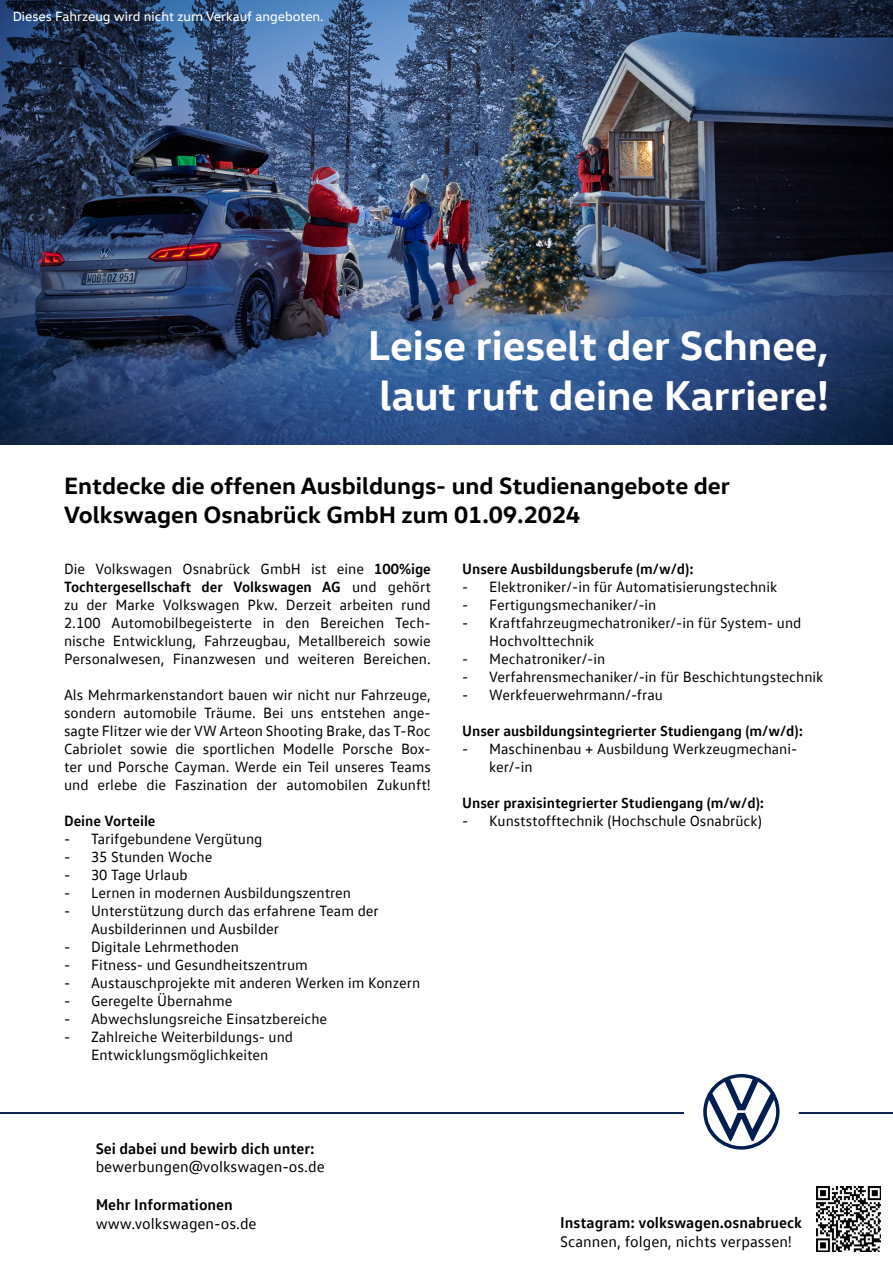
<style>
.page{position:relative;width:893px;height:1263px;background:#fff}
.page>*{position:absolute;margin:0;border:0;box-sizing:border-box;transform-origin:0 0}
.t1{font:700 42px/50.4px "VW Head Office";color:#fff}
.t2{font:700 24px/28.8px "VW Head";color:#000}
.t3{font:15.75px "VW Text Office";color:#000}
.t4{font:700 15.75px "VW Text Office";color:#000}
.t5{font:15px/18px "VW Text Office";color:#000}
.t6{font:700 15px "VW Text Office";color:#000}
.t7{font:13.5px "VW Head";color:#fff}
.s1{font-weight:700}
</style>
<div class="page">
<hr style="left:0;top:1112px;width:684px;height:2px;background:#0c2150">
<hr style="left:799px;top:1112px;width:94px;height:2px;background:#0c2150">
<svg style="left:703px;top:1074px;width:76px;height:76px"></svg>
<img style="left:0;top:0;width:893px;height:444px">
<img style="left:816px;top:1187px;width:64px;height:64px">
<p class="t7" style="left:13px;top:8px;width:312px">Dieses Fahrzeug wird nicht zum Verkauf angeboten.</p>
<h1 class="t1" style="left:368px;top:318px;width:463px">Leise rieselt der Schnee, laut ruft deine Karriere!</h1>
<h2 class="t2" style="left:64px;top:470px;width:667px">Entdecke die offenen Ausbildungs- und Studienangebote der<br>Volkswagen Osnabrück GmbH zum 01.09.2024</h2>
<p class="t5" style="left:64px;top:559px;width:368px;text-align:justify">Die Volkswagen Osnabrück GmbH ist eine <span class="s1">100%ige Tochtergesellschaft der Volkswagen AG</span> und gehört zu der Marke Volkswagen Pkw. Derzeit arbeiten rund 2.100 Automobilbegeisterte in den Bereichen Tech&shy;nische Entwicklung, Fahrzeugbau, Metallbereich sowie Personalwesen, Finanzwesen und weiteren Bereichen.</p>
<p class="t5" style="left:64px;top:685px;width:368px;text-align:justify">Als Mehrmarkenstandort bauen wir nicht nur Fahrzeuge, sondern automobile Träume. Bei uns entstehen ange&shy;sagte Flitzer wie der VW Arteon Shooting Brake, das T-Roc Cabriolet sowie die sportlichen Modelle Porsche Box&shy;ter und Porsche Cayman. Werde ein Teil unseres Teams und erlebe die Faszination der automobilen Zukunft!</p>
<p class="t6" style="left:64px;top:811px;width:93px">Deine Vorteile</p>
<p class="t5" style="left:64px;top:829px;width:200px">- Tarifgebundene Vergütung</p>
<p class="t5" style="left:64px;top:847px;width:150px">- 35 Stunden Woche</p>
<p class="t5" style="left:64px;top:865px;width:125px">- 30 Tage Urlaub</p>
<p class="t5" style="left:64px;top:883px;width:289px">- Lernen in modernen Ausbildungszentren</p>
<p class="t5" style="left:91px;top:901px;width:289px;text-indent:-27px">- Unterstützung durch das erfahrene Team der<br>Ausbilderinnen und Ausbilder</p>
<p class="t5" style="left:64px;top:937px;width:177px">- Digitale Lehrmethoden</p>
<p class="t5" style="left:64px;top:955px;width:245px">- Fitness- und Gesundheitszentrum</p>
<p class="t5" style="left:64px;top:973px;width:358px">- Austauschprojekte mit anderen Werken im Konzern</p>
<p class="t5" style="left:64px;top:991px;width:170px">- Geregelte Übernahme</p>
<p class="t5" style="left:64px;top:1009px;width:265px">- Abwechslungsreiche Einsatzbereiche</p>
<p class="t5" style="left:64px;top:1027px;width:231px;text-align:center">- Zahlreiche Weiterbildungs- und<br>Entwicklungsmöglichkeiten</p>
<p class="t6" style="left:462px;top:559px;width:233px">Unsere Ausbildungsberufe (m/w/d):</p>
<p class="t5" style="left:462px;top:577px;width:317px">- Elektroniker/-in für Automatisierungstechnik</p>
<p class="t5" style="left:462px;top:595px;width:196px">- Fertigungsmechaniker/-in</p>
<p class="t5" style="left:489px;top:613px;width:314px;text-indent:-27px">- Kraftfahrzeugmechatroniker/-in für System- und<br>Hochvolttechnik</p>
<p class="t5" style="left:462px;top:649px;width:145px">- Mechatroniker/-in</p>
<p class="t5" style="left:462px;top:667px;width:363px">- Verfahrensmechaniker/-in für Beschichtungstechnik</p>
<p class="t5" style="left:462px;top:685px;width:202px">- Werkfeuerwehrmann/-frau</p>
<p class="t6" style="left:462px;top:721px;width:342px">Unser ausbildungsintegrierter Studiengang (m/w/d):</p>
<p class="t5" style="left:489px;top:739px;width:310px;text-indent:-27px">- Maschinenbau + Ausbildung Werkzeugmechani&shy;ker/-in</p>
<p class="t6" style="left:462px;top:793px;width:304px">Unser praxisintegrierter Studiengang (m/w/d):</p>
<p class="t5" style="left:462px;top:811px;width:301px">- Kunststofftechnik (Hochschule Osnabrück)</p>
<p class="t4" style="left:96px;top:1138px;width:221px">Sei dabei und bewirb dich unter:</p>
<p class="t3" style="left:96px;top:1157px;width:231px">bewerbungen@volkswagen-os.de</p>
<p class="t4" style="left:96px;top:1194px;width:139px">Mehr Informationen</p>
<p class="t3" style="left:96px;top:1214px;width:163px">www.volkswagen-os.de</p>
<p class="t4" style="left:560px;top:1212px;width:243px">Instagram: volkswagen.osnabrueck</p>
<p class="t3" style="left:560px;top:1232px;width:233px">Scannen, folgen, nichts verpassen!</p>
</div>
